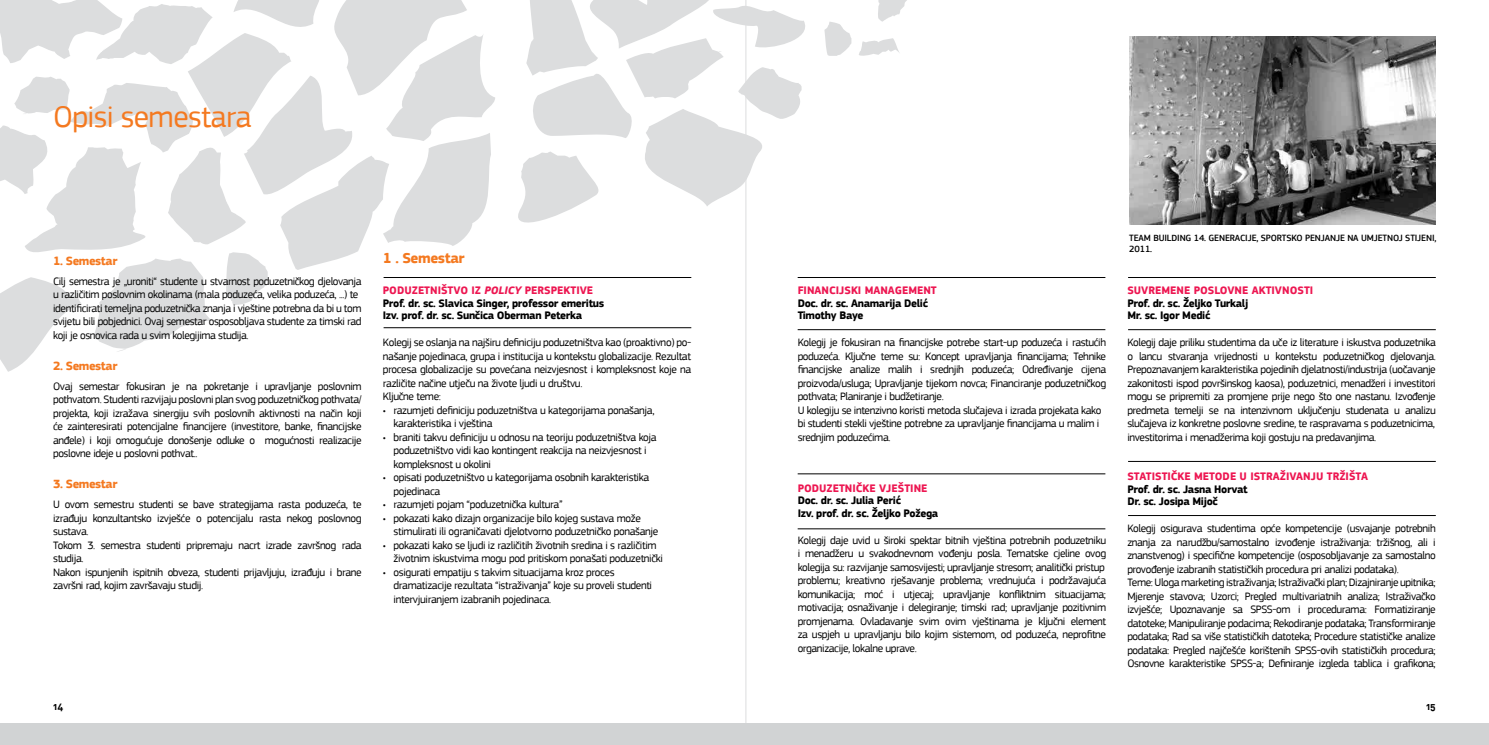
<style>
.page{position:relative;width:1489px;height:745px;background:#fff}
.page>*{position:absolute;margin:0;border:0;box-sizing:border-box;transform-origin:0 0}
.t1{font:31.25px "PF Square Sans Pro";letter-spacing:-.02em;color:#f47920}
.t2{font:700 15px "PF Square Sans Pro";letter-spacing:-.03em;color:#f47920}
.t3{font:700 12.5px "PF Square Sans Pro";letter-spacing:-.035em;color:#f47920}
.t4{font:11.25px/13.5px "PF Square Sans Pro";letter-spacing:-.035em;color:#000}
.t5{font:700 11.25px/12.5px "PF Square Sans Pro";letter-spacing:-.03em;color:#000}
.t6{font:700 11.25px "PF Square Sans Pro";color:#ed1651}
.t7{font:700 10px "DIN Alternate";color:#000}
.t8{font:500 9.38px "PF Square Sans Pro";letter-spacing:-.015em;color:#000}
.s1{color:#ed1651}
.s2{font-style:italic;color:#ed1651}
</style>
<div class="page">
<hr style="left:745px;top:0;width:1px;height:744px;background:#dcddde">
<svg style="left:859px;top:38px;width:41px;height:18px"></svg>
<svg style="left:878px;top:0;width:29px;height:22px"></svg>
<svg style="left:824px;top:22px;width:27px;height:34px"></svg>
<svg style="left:518px;top:0;width:287px;height:233px"></svg>
<svg style="left:0;top:0;width:495px;height:371px"></svg>
<div style="left:744px;top:723px;width:744px;height:21px;background:#d1d3d4"></div>
<div style="left:0;top:723px;width:744px;height:21px;background:#d1d3d4"></div>
<img style="left:1129px;top:36px;width:306px;height:189px">
<hr style="left:383px;top:277px;width:308px;height:1px;background:#000">
<hr style="left:797px;top:277px;width:308px;height:1px;background:#000">
<hr style="left:1127px;top:277px;width:308px;height:1px;background:#000">
<hr style="left:1127px;top:461px;width:308px;height:1px;background:#000">
<hr style="left:1127px;top:515px;width:308px;height:1px;background:#000">
<hr style="left:797px;top:473px;width:308px;height:1px;background:#000">
<hr style="left:797px;top:528px;width:308px;height:1px;background:#000">
<hr style="left:797px;top:329px;width:308px;height:1px;background:#000">
<hr style="left:1127px;top:329px;width:308px;height:1px;background:#000">
<hr style="left:383px;top:327px;width:308px;height:1px;background:#000">
<h1 class="t1" style="left:53px;top:98px;width:200px">Opisi semestara</h1>
<p class="t3" style="left:53px;top:253px;width:66px">1. Semestar</p>
<p class="t4" style="left:53px;top:274px;width:310px">Cilj semestra je „uroniti“ studente u stvarnost poduzetničkog djelovanja u različitim poslovnim okolinama (mala poduzeća, velika poduzeća, ...) te identificirati temeljna poduzetnička znanja i vještine potrebna da bi u tom svijetu bili pobjednici. Ovaj semestar osposobljava studente za timski rad koji je osnovica rada u svim kolegijima studija.</p>
<p class="t3" style="left:53px;top:358px;width:66px">2. Semestar</p>
<p class="t4" style="left:53px;top:379px;width:310px;text-align:justify">Ovaj semestar fokusiran je na pokretanje i upravljanje poslovnim pothvatom. Studenti razvijaju poslovni plan svog poduzetničkog pothvata/ projekta, koji izražava sinergiju svih poslovnih aktivnosti na način koji će zainteresirati potencijalne financijere (investitore, banke, financijske anđele) i koji omogućuje donošenje odluke o mogućnosti realizacije poslovne ideje u poslovni pothvat..</p>
<p class="t3" style="left:53px;top:476px;width:66px">3. Semestar</p>
<p class="t4" style="left:53px;top:497px;width:310px">U ovom semestru studenti se bave strategijama rasta poduzeća, te izrađuju konzultantsko izvješće o potencijalu rasta nekog poslovnog sustava.<br>Tokom 3. semestra studenti pripremaju nacrt izrade završnog rada studija.<br>Nakon ispunjenih ispitnih obveza, studenti prijavljuju, izrađuju i brane završni rad, kojim završavaju studij.</p>
<h2 class="t2" style="left:383px;top:249px;width:83px">1 . Semestar</h2>
<p class="t5" style="left:383px;top:284px;width:223px"><span class="s1">PODUZETNIŠTVO IZ</span> <span class="s2">POLICY</span> <span class="s1">PERSPEKTIVE<br></span>Prof. dr. sc. Slavica Singer, professor emeritus<br>Izv. prof. dr. sc. Sunčica Oberman Peterka</p>
<p class="t4" style="left:383px;top:335px;width:310px">Kolegij se oslanja na najširu definiciju poduzetništva kao (proaktivno) po&shy;našanje pojedinaca, grupa i institucija u kontekstu globalizacije. Rezultat procesa globalizacije su povećana neizvjesnost i kompleksnost koje na različite načine utječu na živote ljudi u društvu.<br>Ključne teme:</p>
<p class="t4" style="left:393px;top:403px;width:262px;text-indent:-11px">• razumjeti definiciju poduzetništva u kategorijama ponašanja, karakteristika i vještina</p>
<p class="t4" style="left:393px;top:430px;width:265px;text-indent:-11px">• braniti takvu definiciju u odnosu na teoriju poduzetništva koja poduzetništvo vidi kao kontingent reakcija na neizvjesnost i kompleksnost u okolini</p>
<p class="t4" style="left:393px;top:470px;width:257px;text-indent:-11px">• opisati poduzetništvo u kategorijama osobnih karakteristika pojedinaca</p>
<p class="t4" style="left:383px;top:497px;width:181px">• razumjeti pojam “poduzetnička kultura”</p>
<p class="t4" style="left:393px;top:511px;width:266px;text-indent:-11px">• pokazati kako dizajn organizacije bilo kojeg sustava može stimulirati ili ograničavati djelotvorno poduzetničko ponašanje</p>
<p class="t4" style="left:393px;top:538px;width:271px;text-indent:-11px">• pokazati kako se ljudi iz različitih životnih sredina i s različitim životnim iskustvima mogu pod pritiskom ponašati poduzetnički</p>
<p class="t4" style="left:393px;top:565px;width:260px;text-indent:-11px">• osigurati empatiju s takvim situacijama kroz proces dramatizacije rezultata “istraživanja” koje su proveli studenti intervjuiranjem izabranih pojedinaca.</p>
<p class="t6" style="left:797px;top:283px;width:141px">FINANCIJSKI MANAGEMENT</p>
<p class="t5" style="left:797px;top:297px;width:132px">Doc. dr. sc. Anamarija Delić<br>Timothy Baye</p>
<p class="t4" style="left:797px;top:335px;width:310px">Kolegij je fokusiran na financijske potrebe start-up poduzeća i rastućih poduzeća. Ključne teme su: Koncept upravljanja financijama; Tehnike financijske analize malih i srednjih poduzeća; Određivanje cijena proizvoda/usluga; Upravljanje tijekom novca; Financiranje poduzetničkog pothvata; Planiranje i budžetiranje.<br>U kolegiju se intenzivno koristi metoda slučajeva i izrada projekata kako bi studenti stekli vještine potrebne za upravljanje financijama u malim i srednjim poduzećima.</p>
<p class="t6" style="left:797px;top:481px;width:131px">PODUZETNIČKE VJEŠTINE</p>
<p class="t5" style="left:797px;top:494px;width:142px">Doc. dr. sc. Julia Perić<br>Izv. prof. dr. sc. Željko Požega</p>
<p class="t4" style="left:797px;top:533px;width:310px">Kolegij daje uvid u široki spektar bitnih vještina potrebnih poduzetniku i menadžeru u svakodnevnom vođenju posla. Tematske cjeline ovog kolegija su: razvijanje samosvijesti; upravljanje stresom; analitički pristup problemu; kreativno rješavanje problema; vrednujuća i podržavajuća komunikacija; moć i utjecaj; upravljanje konfliktnim situacijama; motivacija; osnaživanje i delegiranje; timski rad; upravljanje pozitivnim promjenama. Ovladavanje svim ovim vještinama je ključni element za uspjeh u upravljanju bilo kojim sistemom, od poduzeća, neprofitne organizacije, lokalne uprave.</p>
<p class="t8" style="left:1129px;top:232px;width:35px">TEAM BUILDING</p>
<p class="t8" style="left:1193px;top:232px;width:21px">14. GENE</p>
<p class="t8" style="left:1229px;top:232px;width:59px">RACIJE, SPO RTSKO</p>
<p class="t8" style="left:1304px;top:232px;width:79px">PENJANJE NA UMJETNO</p>
<p class="t8" style="left:1398px;top:232px;width:39px">J STIJENI,</p>
<p class="t8" style="left:1129px;top:243px;width:24px">2011.</p>
<p class="t6" style="left:1127px;top:283px;width:187px">SUVREMENE POSLOVNE AKTIVNOSTI</p>
<p class="t5" style="left:1127px;top:297px;width:122px">Prof. dr. sc. Željko Turkalj<br>Mr. sc. Igor Medić</p>
<p class="t4" style="left:1127px;top:335px;width:310px;text-align:justify">Kolegij daje priliku studentima da uče iz literature i iskustva poduzetnika o lancu stvaranja vrijednosti u kontekstu poduzetničkog djelovanja.<br>Prepoznavanjem karakteristika pojedinih djelatnosti/industrija (uočavanje zakonitosti ispod površinskog kaosa), poduzetnici, menadžeri i investitori mogu se pripremiti za promjene prije nego što one nastanu. Izvođenje predmeta temelji se na intenzivnom uključenju studenata u analizu slučajeva iz konkretne poslovne sredine, te raspravama s poduzetnicima, investitorima i menadžerima koji gostuju na predavanjima.</p>
<p class="t6" style="left:1127px;top:469px;width:242px">STATISTIČKE METODE U ISTRAŽIVANJU TRŽIŠTA</p>
<p class="t5" style="left:1127px;top:483px;width:122px">Prof. dr. sc. Jasna Horvat<br>Dr. sc. Josipa Mijoč</p>
<p class="t4" style="left:1127px;top:521px;width:310px">Kolegij osigurava studentima opće kompetencije (usvajanje potrebnih znanja za narudžbu/samostalno izvođenje istraživanja: tržišnog, ali i znanstvenog) i specifične kompetencije (osposobljavanje za samostalno provođenje izabranih statističkih procedura pri analizi podataka).<br>Teme: Uloga marketing istraživanja; Istraživački plan; Dizajniranje upitnika; Mjerenje stavova; Uzorci; Pregled multivariatnih analiza; Istraživačko izvješće; Upoznavanje sa SPSS-om i procedurama: Formatiziranje datoteke; Manipuliranje podacima; Rekodiranje podataka; Transformiranje podataka; Rad sa više statističkih datoteka; Procedure statističke analize podataka: Pregled najčešće korištenih SPSS-ovih statističkih procedura; Osnovne karakteristike SPSS-a; Definiranje izgleda tablica i grafikona;</p>
<p class="t7" style="left:53px;top:699px;width:12px">14</p>
<p class="t7" style="left:1425px;top:699px;width:11px">15</p>
</div>
